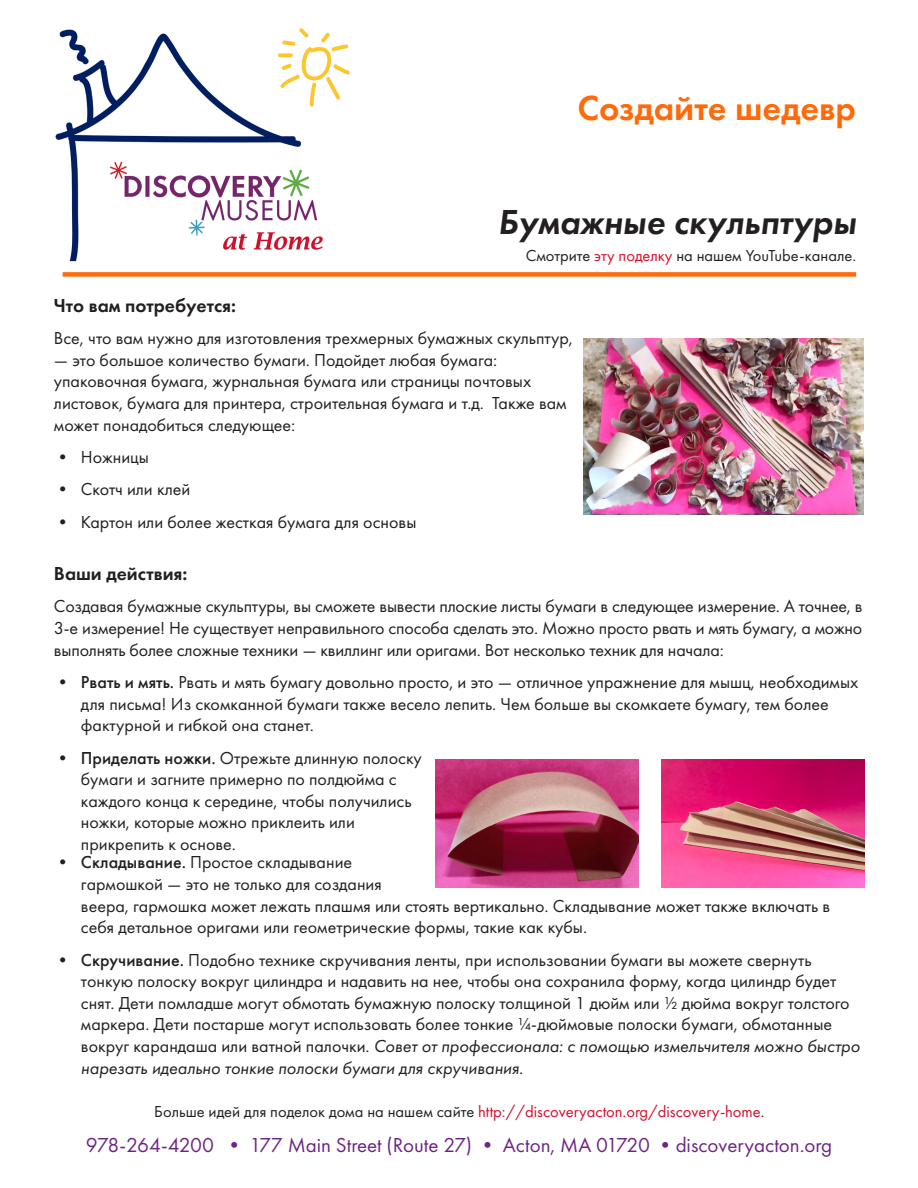
<style>
.page{position:relative;width:918px;height:1188px;background:#fff}
.page>*{position:absolute;margin:0;border:0;box-sizing:border-box;transform-origin:0 0}
.t1{font:italic 600 36px "Futura PT";color:#231f20}
.t2{font:600 36px "Futura PT";color:#ff6a0a}
.t3{font:21px "Futura PT";color:#6e2581}
.t4{font:600 19.5px "Futura PT";color:#231f20}
.t5{font:18px/21.6px "Futura PT";color:#231f20}
.t6{font:16.5px "Futura PT";color:#d40f2c}
.t7{font:16.5px "Futura PT";color:#231f20}
.s1{color:#d40f2c}
.s2{font-weight:500}
.s3{font-style:italic}
.s4{color:#231f20}
</style>
<div class="page">
<img style="left:55px;top:28px;width:295px;height:234px">
<img style="left:583px;top:339px;width:281px;height:176px">
<div style="left:63px;top:272px;width:793px;height:5px;background:#ff6a0a"></div>
<img style="left:661px;top:760px;width:203px;height:128px">
<img style="left:436px;top:760px;width:203px;height:128px">
<p class="t2" style="left:578px;top:86px;width:280px">Создайте шедевр</p>
<p class="t1" style="left:498px;top:199px;width:360px">Бумажные скульптуры</p>
<p class="t7" style="left:526px;top:246px;width:332px">Смотрите <span class="s1">эту поделку</span> на нашем YouTube-канале.</p>
<p class="t4" style="left:54px;top:293px;width:184px">Что вам потребуется:</p>
<p class="t5" style="left:54px;top:327px;width:521px">Все, что вам нужно для изготовления трехмерных бумажных скульптур,</p>
<p class="t5" style="left:54px;top:349px;width:514px">— это большое количество бумаги. Подойдет любая бумага: упаковочная бумага, журнальная бумага или страницы почтовых листовок, бумага для принтера, строительная бумага и т.д. Также вам может понадобиться следующее:</p>
<p class="t5" style="left:54px;top:446px;width:96px">• Ножницы</p>
<p class="t5" style="left:54px;top:479px;width:138px">• Скотч или клей</p>
<p class="t5" style="left:54px;top:511px;width:364px">• Картон или более жесткая бумага для основы</p>
<p class="t4" style="left:54px;top:561px;width:135px">Ваши действия:</p>
<p class="t5" style="left:54px;top:596px;width:810px;text-align:justify">Создавая бумажные скульптуры, вы сможете вывести плоские листы бумаги в следующее измерение. А точнее, в 3-е измерение! Не существует неправильного способа сделать это. Можно просто рвать и мять бумагу, а можно выполнять более сложные техники — квиллинг или оригами. Вот несколько техник для начала:</p>
<p class="t5" style="left:81px;top:671px;width:779px;text-indent:-27px"><span class="s2">• Рвать и мять.</span> Рвать и мять бумагу довольно просто, и это — отличное упражнение для мышц, необходимых для письма! Из скомканной бумаги также весело лепить. Чем больше вы скомкаете бумагу, тем более фактурной и гибкой она станет.</p>
<p class="t5" style="left:81px;top:747px;width:343px;text-indent:-27px"><span class="s2">• Приделать ножки.</span> Отрежьте длинную полоску бумаги и загните примерно по полдюйма с каждого конца к середине, чтобы получились ножки, которые можно приклеить или прикрепить к основе.</p>
<p class="t5" style="left:81px;top:851px;width:751px;text-indent:-27px"><span class="s2">• Складывание.</span> Простое складывание<br>гармошкой — это не только для создания<br>веера, гармошка может лежать плашмя или стоять вертикально. Складывание может также включать в себя детальное оригами или геометрические формы, такие как кубы.</p>
<p class="t5" style="left:81px;top:949px;width:780px;text-indent:-27px"><span class="s2">• Скручивание.</span> Подобно технике скручивания ленты, при использовании бумаги вы можете свернуть тонкую полоску вокруг цилиндра и надавить на нее, чтобы она сохранила форму, когда цилиндр будет снят. Дети помладше могут обмотать бумажную полоску толщиной 1 дюйм или ½ дюйма вокруг толстого маркера. Дети постарше могут использовать более тонкие ¼-дюймовые полоски бумаги, обмотанные вокруг карандаша или ватной палочки. <span class="s3">Совет от профессионала: с помощью измельчителя можно быстро нарезать идеально тонкие полоски бумаги для скручивания.</span></p>
<p class="t6" style="left:154px;top:1101px;width:612px"><span class="s4">Больше идей для поделок дома на нашем сайте</span> http://discoveryacton.org/discovery-home<span class="s4">.</span></p>
<p class="t3" style="left:86px;top:1132px;width:748px">978-264-4200 • 177 Main Street (Route 27) • Acton, MA 01720 •discoveryacton.org</p>
</div>
